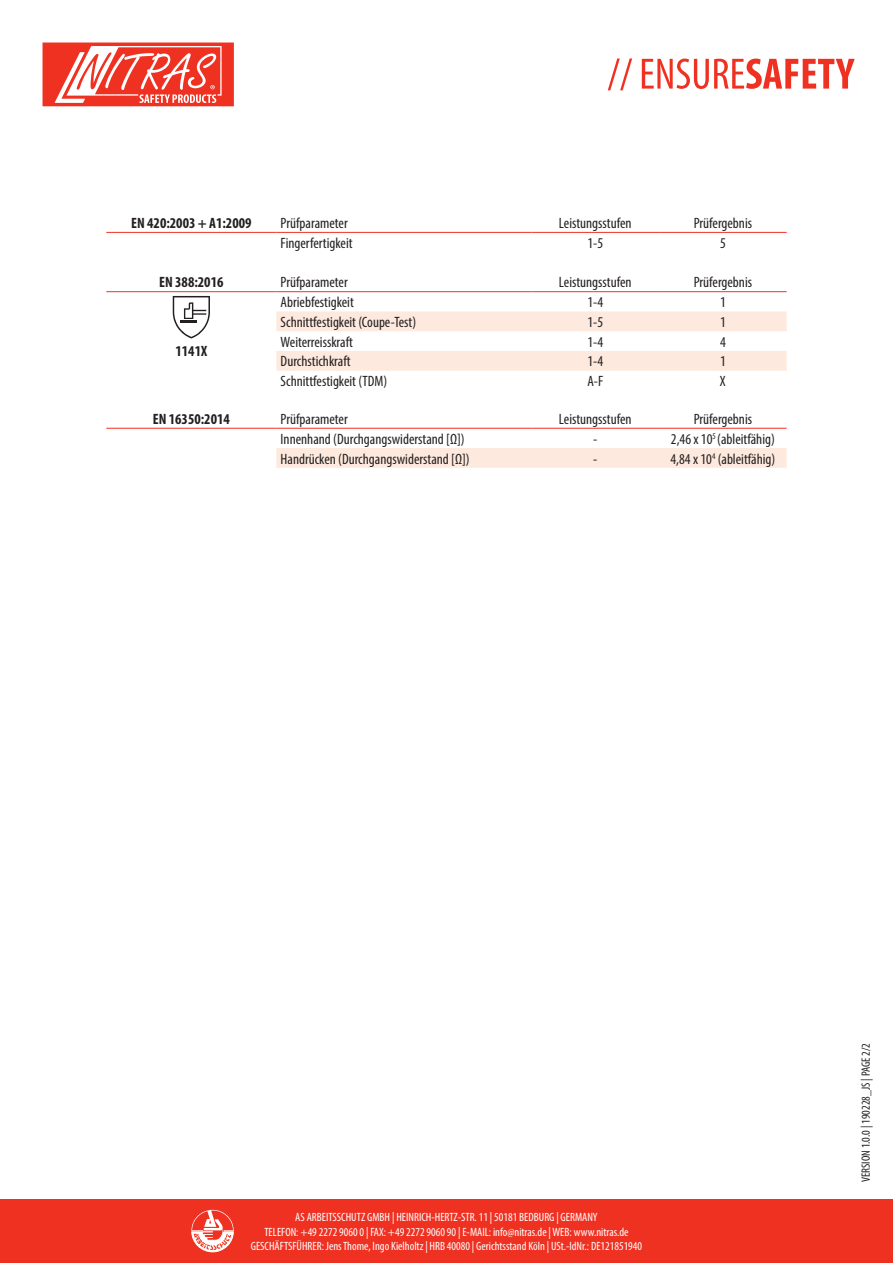
<style>
.page{position:relative;width:893px;height:1263px;background:#fff}
.page>*{position:absolute;margin:0;border:0;box-sizing:border-box;transform-origin:0 0}
.t1{font:condensed 15px "Myriad Pro";color:#231f20}
.t2{font:700 condensed 15px "Myriad Pro";color:#231f20}
.t3{font:condensed 12px/14.4px "Myriad Pro";color:#fff;text-align:center}
.t4{font:condensed 12px "Myriad Pro";color:#231f20}
</style>
<div class="page">
<div style="left:0;top:1199px;width:893px;height:64px;background:#ef3122"></div>
<svg style="left:608px;top:58px;width:247px;height:32px"></svg>
<svg style="left:191px;top:1210px;width:43px;height:42px"></svg>
<svg style="left:43px;top:43px;width:191px;height:63px"></svg>
<hr style="left:106px;top:232px;width:170px;height:1px;background:#ef3122">
<hr style="left:276px;top:232px;width:255px;height:1px;background:#ef3122">
<hr style="left:531px;top:232px;width:128px;height:1px;background:#ef3122">
<hr style="left:659px;top:232px;width:128px;height:1px;background:#ef3122">
<svg style="left:276px;top:311px;width:511px;height:60px"></svg>
<hr style="left:106px;top:291px;width:170px;height:1px;background:#ef3122">
<hr style="left:276px;top:291px;width:255px;height:1px;background:#ef3122">
<hr style="left:531px;top:291px;width:128px;height:1px;background:#ef3122">
<hr style="left:659px;top:291px;width:128px;height:1px;background:#ef3122">
<svg style="left:173px;top:296px;width:37px;height:42px"></svg>
<div style="left:276px;top:448px;width:511px;height:20px;background:#fde9dd"></div>
<hr style="left:106px;top:428px;width:170px;height:1px;background:#ef3122">
<hr style="left:276px;top:428px;width:255px;height:1px;background:#ef3122">
<hr style="left:531px;top:428px;width:128px;height:1px;background:#ef3122">
<hr style="left:659px;top:428px;width:128px;height:1px;background:#ef3122">
<p class="t2" style="left:131px;top:214px;width:122px">EN 420:2003 + A1:2009</p>
<p class="t1" style="left:281px;top:214px;width:69px">Prüfparameter</p>
<p class="t1" style="left:559px;top:214px;width:74px">Leistungsstufen</p>
<p class="t1" style="left:694px;top:214px;width:60px">Prüfergebnis</p>
<p class="t1" style="left:281px;top:234px;width:73px">Fingerfertigkeit</p>
<p class="t1" style="left:587px;top:234px;width:17px">1-5</p>
<p class="t1" style="left:720px;top:234px;width:7px">5</p>
<p class="t2" style="left:159px;top:273px;width:66px">EN 388:2016</p>
<p class="t1" style="left:281px;top:273px;width:69px">Prüfparameter</p>
<p class="t1" style="left:559px;top:273px;width:74px">Leistungsstufen</p>
<p class="t1" style="left:694px;top:273px;width:60px">Prüfergebnis</p>
<p class="t2" style="left:176px;top:342px;width:33px">1141X</p>
<p class="t1" style="left:281px;top:293px;width:75px">Abriebfestigkeit</p>
<p class="t1" style="left:587px;top:293px;width:17px">1-4</p>
<p class="t1" style="left:720px;top:293px;width:7px">1</p>
<p class="t1" style="left:281px;top:313px;width:137px">Schnittfestigkeit (Coupe-Test)</p>
<p class="t1" style="left:587px;top:313px;width:17px">1-5</p>
<p class="t1" style="left:720px;top:313px;width:7px">1</p>
<p class="t1" style="left:281px;top:333px;width:74px">Weiterreisskraft</p>
<p class="t1" style="left:587px;top:333px;width:17px">1-4</p>
<p class="t1" style="left:720px;top:333px;width:7px">4</p>
<p class="t1" style="left:281px;top:352px;width:72px">Durchstichkraft</p>
<p class="t1" style="left:587px;top:352px;width:17px">1-4</p>
<p class="t1" style="left:720px;top:352px;width:7px">1</p>
<p class="t1" style="left:281px;top:372px;width:108px">Schnittfestigkeit (TDM)</p>
<p class="t1" style="left:587px;top:372px;width:17px">A-F</p>
<p class="t1" style="left:720px;top:372px;width:7px">X</p>
<p class="t2" style="left:153px;top:410px;width:79px">EN 16350:2014</p>
<p class="t1" style="left:281px;top:410px;width:69px">Prüfparameter</p>
<p class="t1" style="left:559px;top:410px;width:74px">Leistungsstufen</p>
<p class="t1" style="left:694px;top:410px;width:60px">Prüfergebnis</p>
<p class="t1" style="left:281px;top:430px;width:185px">Innenhand (Durchgangswiderstand [Ω])</p>
<p class="t1" style="left:593px;top:430px;width:6px">-</p>
<p class="t1" style="left:671px;top:430px;width:105px">2,46 x 10<sup>5</sup> (ableitfähig)</p>
<p class="t1" style="left:281px;top:449px;width:190px">Handrücken (Durchgangswiderstand [Ω])</p>
<p class="t1" style="left:593px;top:449px;width:6px">-</p>
<p class="t1" style="left:670px;top:449px;width:106px">4,84 x 10<sup>4</sup> (ableitfähig)</p>
<p class="t3" style="left:251px;top:1210px;width:393px">AS ARBEITSSCHUTZ GMBH | HEINRICH-HERTZ-STR. 11 | 50181 BEDBURG | GERMANY<br>TELEFON: +49 2272 9060 0 | FAX: +49 2272 9060 90 | E-MAIL: info@nitras.de | WEB: www.nitras.de<br>GESCHÄFTSFÜHRER: Jens Thome, Ingo Kielholtz | HRB 40080 | Gerichtsstand Köln | USt.-IdNr.: DE121851940</p>
<p class="t4" style="left:859px;top:1182px;width:140px;rotate:-90deg">VERSION 1.0.0 | 190228_JS | PAGE 2/2</p>
</div>
